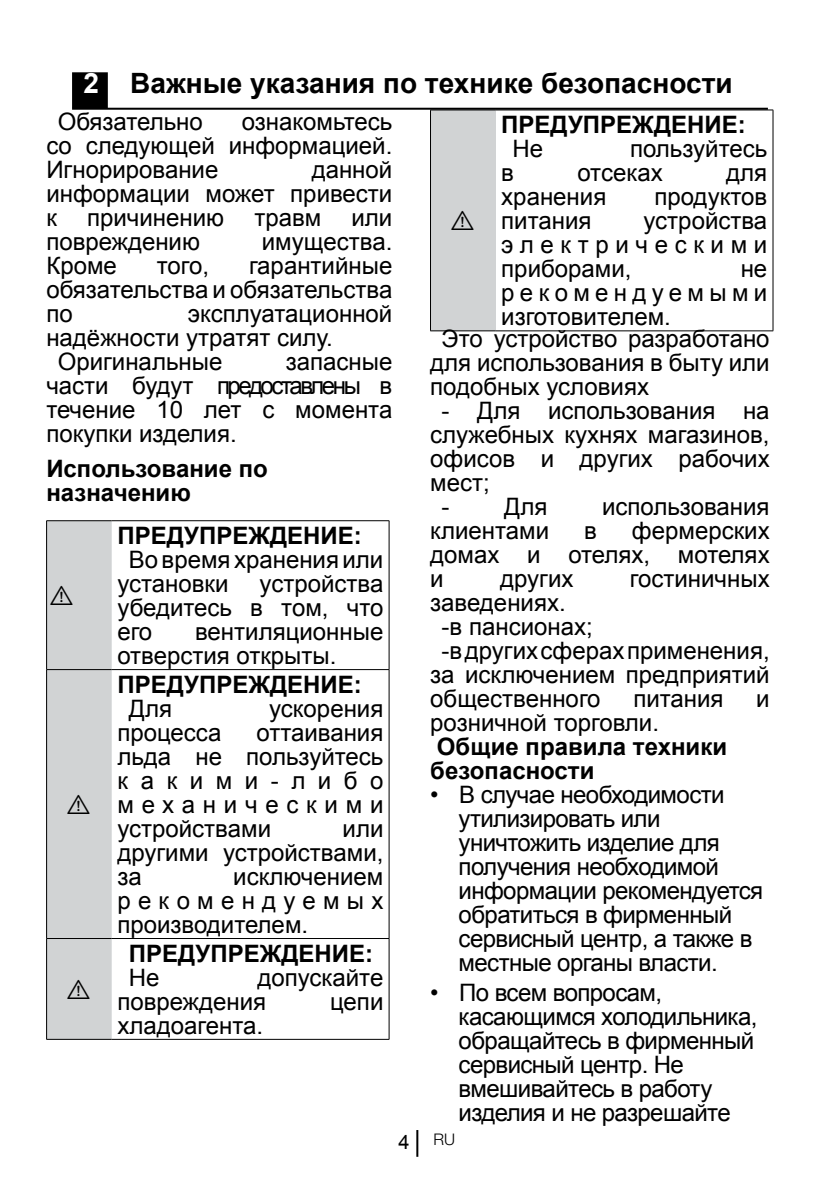
<style>
.page{position:relative;width:840px;height:1191px;background:#fff}
.page>*{position:absolute;margin:0;border:0;box-sizing:border-box;transform-origin:0 0}
.t1{font:700 28px "Arial";color:#000}
.t2{font:24px/24px "Arial";color:#000;text-align:justify}
.t3{font:24px/24px "Arial";letter-spacing:-.025em;color:#000}
.t4{font:700 24px/24px "Arial";color:#000}
.t5{font:24px "Arial";letter-spacing:.22em;color:#000}
.t6{font:24px "ZIWARNUN";color:#000}
.t7{font:300 16px "Helvetica Neue LT Pro";color:#000}
.s1{color:#fff}
.s2{font-family:"Arial";font-weight:400;font-size:20px}
</style>
<div class="page">
<hr style="left:416px;top:1130px;width:2px;height:26px;background:#000">
<div style="left:73px;top:73px;width:34px;height:34px;background:#000"></div>
<div style="left:72px;top:72px;width:36px;height:36px;border:2px solid #000"></div>
<hr style="left:72px;top:108px;width:695px;height:2px;background:#000">
<div style="left:47px;top:521px;width:65px;height:518px;background:#d1d3d4"></div>
<hr style="left:46px;top:520px;width:66px;height:1px;background:#000">
<hr style="left:46px;top:521px;width:1px;height:148px;background:#000">
<hr style="left:112px;top:520px;width:277px;height:1px;background:#000">
<hr style="left:388px;top:521px;width:1px;height:148px;background:#000">
<hr style="left:46px;top:669px;width:66px;height:1px;background:#000">
<hr style="left:46px;top:670px;width:1px;height:268px;background:#000">
<hr style="left:112px;top:669px;width:277px;height:1px;background:#000">
<hr style="left:388px;top:670px;width:1px;height:268px;background:#000">
<hr style="left:46px;top:938px;width:66px;height:1px;background:#000">
<hr style="left:46px;top:938px;width:1px;height:101px;background:#000">
<hr style="left:112px;top:938px;width:277px;height:1px;background:#000">
<hr style="left:388px;top:938px;width:1px;height:101px;background:#000">
<hr style="left:46px;top:1039px;width:66px;height:1px;background:#000">
<hr style="left:112px;top:1039px;width:277px;height:1px;background:#000">
<div style="left:430px;top:110px;width:65px;height:221px;background:#d1d3d4"></div>
<hr style="left:430px;top:110px;width:65px;height:1px;background:#000">
<hr style="left:430px;top:110px;width:1px;height:220px;background:#000">
<hr style="left:495px;top:110px;width:277px;height:1px;background:#000">
<hr style="left:772px;top:110px;width:1px;height:220px;background:#000">
<hr style="left:430px;top:330px;width:65px;height:1px;background:#000">
<hr style="left:495px;top:330px;width:277px;height:1px;background:#000">
<p class="t1" style="left:83px;top:64px;width:650px"><span class="s1">2</span> Важные указания по технике безопасности</p>
<p class="t2" style="left:58px;top:109px;width:147px">Обязательно</p>
<p class="t4" style="left:501px;top:113px;width:246px">ПРЕДУПРЕЖДЕНИЕ:</p>
<p class="t2" style="left:512px;top:137px;width:32px">Не</p>
<p class="t2" style="left:629px;top:137px;width:139px">пользуйтесь</p>
<p class="t2" style="left:501px;top:161px;width:14px">в</p>
<p class="t2" style="left:577px;top:161px;width:87px">отсеках</p>
<p class="t2" style="left:725px;top:161px;width:42px">для</p>
<p class="t2" style="left:501px;top:185px;width:106px">хранения</p>
<p class="t2" style="left:654px;top:185px;width:114px">продуктов</p>
<p class="t2" style="left:501px;top:209px;width:92px">питания</p>
<p class="t2" style="left:46px;top:109px;width:347px;text-indent:195px">ознакомьтесь со следующей информацией.<br>Игнорирование</p>
<p class="t2" style="left:46px;top:157px;width:347px;text-indent:265px">данной информации может привести к</p>
<p class="t6" style="left:451px;top:208px;width:25px">A</p>
<p class="t2" style="left:501px;top:209px;width:267px;text-indent:142px">устройства электрическими приборами,</p>
<p class="t2" style="left:87px;top:205px;width:138px">причинению</p>
<p class="t2" style="left:254px;top:205px;width:68px">травм</p>
<p class="t2" style="left:351px;top:205px;width:42px">или</p>
<p class="t2" style="left:46px;top:229px;width:155px">повреждению</p>
<p class="t2" style="left:261px;top:229px;width:132px">имущества.</p>
<p class="t2" style="left:46px;top:253px;width:72px">Кроме</p>
<p class="t2" style="left:157px;top:253px;width:54px">того,</p>
<p class="t2" style="left:46px;top:253px;width:347px;text-indent:202px">гарантийные обязательства и обязательства по</p>
<p class="t2" style="left:740px;top:257px;width:28px">не</p>
<p class="t5" style="left:501px;top:277px;width:267px">рекомендуемыми</p>
<p class="t2" style="left:501px;top:305px;width:171px">изготовителем.</p>
<p class="t2" style="left:441px;top:327px;width:329px">Это устройство разработано</p>
<p class="t2" style="left:430px;top:351px;width:341px">для использования в быту или</p>
<p class="t2" style="left:430px;top:375px;width:220px">подобных условиях</p>
<p class="t2" style="left:430px;top:399px;width:341px;text-indent:11px">- Для использования на служебных кухнях магазинов, офисов и других рабочих мест;</p>
<p class="t2" style="left:441px;top:495px;width:107px">- Для</p>
<p class="t2" style="left:602px;top:495px;width:169px">использования</p>
<p class="t2" style="left:430px;top:519px;width:120px">клиентами</p>
<p class="t2" style="left:584px;top:519px;width:14px">в</p>
<p class="t2" style="left:188px;top:301px;width:206px">эксплуатационной</p>
<p class="t2" style="left:46px;top:325px;width:288px">надёжности утратят силу.</p>
<p class="t2" style="left:58px;top:349px;width:166px">Оригинальные</p>
<p class="t2" style="left:46px;top:349px;width:347px;text-indent:239px">запасные части будут предоставлены в течение 10 лет с момента покупки изделия.</p>
<p class="t4" style="left:46px;top:457px;width:223px">Использование по назначению</p>
<p class="t2" style="left:430px;top:519px;width:341px;text-indent:201px">фермерских домах и отелях, мотелях и</p>
<p class="t4" style="left:117px;top:524px;width:246px">ПРЕДУПРЕЖДЕНИЕ:</p>
<p class="t2" style="left:117px;top:548px;width:267px;text-indent:11px">Во время хранения или установки</p>
<p class="t2" style="left:500px;top:567px;width:75px">других</p>
<p class="t2" style="left:629px;top:567px;width:141px">гостиничных</p>
<p class="t2" style="left:430px;top:591px;width:137px">заведениях.</p>
<p class="t2" style="left:441px;top:615px;width:153px">-в пансионах;</p>
<p class="t2" style="left:441px;top:639px;width:329px">-в других сферах применения,</p>
<p class="t2" style="left:430px;top:663px;width:341px">за исключением предприятий</p>
<p class="t2" style="left:430px;top:687px;width:172px">общественного</p>
<p class="t2" style="left:633px;top:687px;width:92px">питания</p>
<p class="t2" style="left:755px;top:687px;width:15px">и</p>
<p class="t2" style="left:430px;top:711px;width:230px">розничной торговли.</p>
<p class="t4" style="left:430px;top:735px;width:298px">Общие правила техники безопасности</p>
<p class="t3" style="left:458px;top:783px;width:306px;text-indent:-28px">• В случае необходимости утилизировать или уничтожить изделие для получения необходимой информации рекомендуется обратиться в фирменный сервисный центр, а также в местные органы власти.</p>
<p class="t3" style="left:458px;top:980px;width:300px;text-indent:-28px">• По всем вопросам, касающимся холодильника, обращайтесь в фирменный сервисный центр. Не вмешивайтесь в работу изделия и не разрешайте</p>
<p class="t2" style="left:117px;top:572px;width:267px;text-indent:142px">устройства убедитесь в том, что его</p>
<p class="t6" style="left:51px;top:582px;width:25px">A</p>
<p class="t2" style="left:117px;top:620px;width:267px;text-indent:78px">вентиляционные отверстия открыты.</p>
<p class="t4" style="left:117px;top:673px;width:246px">ПРЕДУПРЕЖДЕНИЕ:</p>
<p class="t2" style="left:129px;top:696px;width:45px">Для</p>
<p class="t2" style="left:269px;top:696px;width:116px">ускорения</p>
<p class="t2" style="left:117px;top:720px;width:105px">процесса</p>
<p class="t2" style="left:117px;top:720px;width:267px;text-indent:139px">оттаивания льда не пользуйтесь какими-либо механическими устройствами</p>
<p class="t6" style="left:68px;top:791px;width:25px">A</p>
<p class="t2" style="left:117px;top:816px;width:267px;text-indent:225px">или другими устройствами, за</p>
<p class="t2" style="left:117px;top:864px;width:267px;text-indent:116px">исключением рекомендуемых производителем.</p>
<p class="t4" style="left:129px;top:942px;width:246px">ПРЕДУПРЕЖДЕНИЕ:</p>
<p class="t2" style="left:129px;top:965px;width:32px">Не</p>
<p class="t2" style="left:117px;top:965px;width:267px;text-indent:140px">допускайте повреждения</p>
<p class="t6" style="left:68px;top:976px;width:25px">A</p>
<p class="t2" style="left:330px;top:989px;width:55px">цепи</p>
<p class="t2" style="left:117px;top:1013px;width:147px">хладоагента.</p>
<p class="t7" style="left:398px;top:1129px;width:58px"><span class="s2">4</span> RU</p>
</div>
